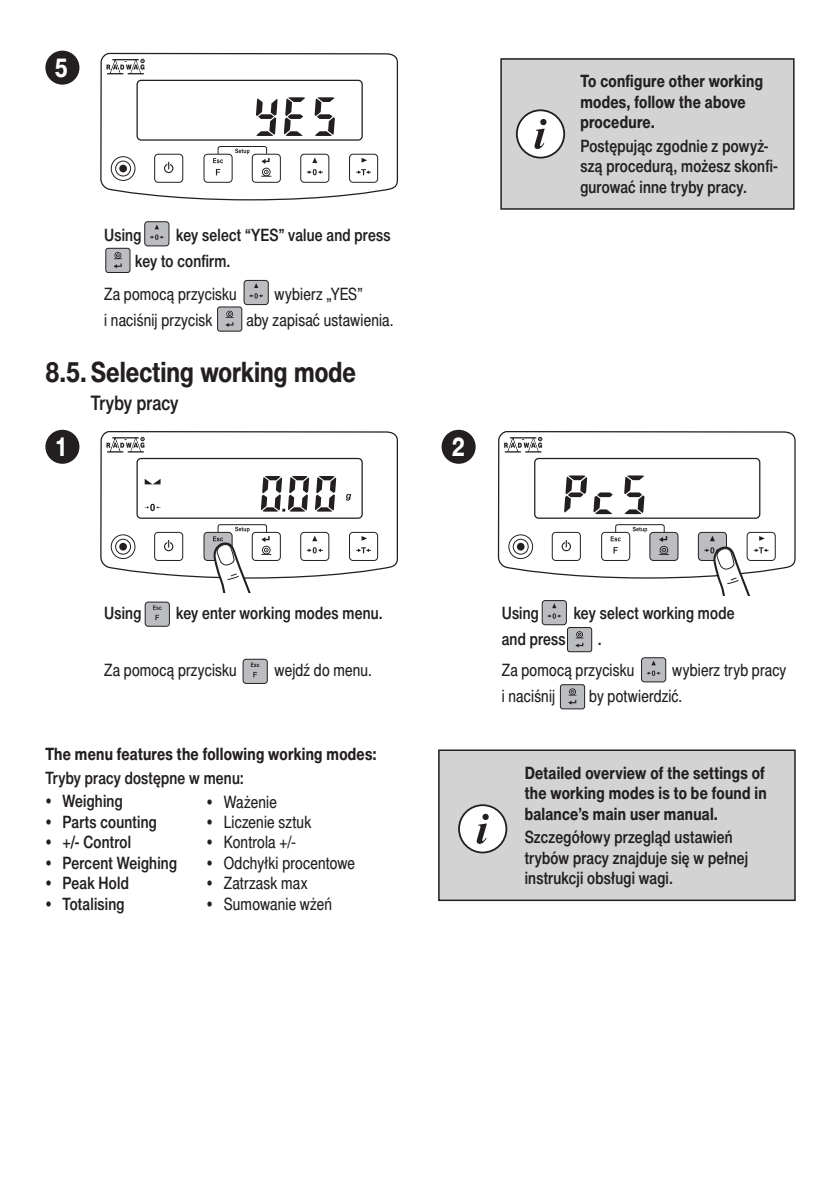
<style>
.page{position:relative;width:840px;height:1191px;background:#fff}
.page>*{position:absolute;margin:0;border:0;box-sizing:border-box;transform-origin:0 0}
.t1{font:700 28px "Switzer Cnd EFN";color:#231f20}
.t2{font:700 26px "Switzer Cnd EFN";color:#fff}
.t3{font:20px "Switzer Cnd EFN Medium";letter-spacing:.005em;color:#231f20}
.t4{font:17px/20.4px "Switzer Cnd EFN Medium";letter-spacing:.01em;color:#231f20}
.t5{font:17px "Switzer Cnd EFN";letter-spacing:.01em;color:#231f20}
.t6{font:700 17px/20.4px "Switzer Cnd EFN";letter-spacing:.015em;color:#231f20}
</style>
<div class="page">
<div style="left:45px;top:51px;width:34px;height:34px;background:#231f20;border-radius:50%"></div>
<svg style="left:100px;top:52px;width:298px;height:149px"></svg>
<div style="left:111px;top:156px;width:24px;height:25px;border:1px solid #231f20;border-radius:50%"></div>
<div style="left:115px;top:161px;width:16px;height:15px;border:1px solid #231f20;border-radius:50%"></div>
<div style="left:119px;top:165px;width:8px;height:7px;background:#231f20;border-radius:50%"></div>
<svg style="left:106px;top:59px;width:38px;height:15px"></svg>
<div style="left:45px;top:430px;width:34px;height:34px;background:#231f20;border-radius:50%"></div>
<svg style="left:100px;top:431px;width:298px;height:148px"></svg>
<div style="left:111px;top:534px;width:24px;height:25px;border:1px solid #231f20;border-radius:50%"></div>
<div style="left:115px;top:539px;width:16px;height:15px;border:1px solid #231f20;border-radius:50%"></div>
<div style="left:119px;top:543px;width:8px;height:7px;background:#231f20;border-radius:50%"></div>
<div style="left:136px;top:458px;width:226px;height:61px;border:1px solid #231f20;border-radius:4px"></div>
<svg style="left:345px;top:494px;width:6px;height:6px"></svg>
<svg style="left:145px;top:479px;width:15px;height:5px"></svg>
<svg style="left:145px;top:504px;width:15px;height:7px"></svg>
<svg style="left:315px;top:476px;width:21px;height:35px"></svg>
<svg style="left:261px;top:476px;width:48px;height:35px"></svg>
<svg style="left:211px;top:524px;width:60px;height:68px"></svg>
<div style="left:441px;top:430px;width:34px;height:34px;background:#231f20;border-radius:50%"></div>
<svg style="left:497px;top:431px;width:298px;height:148px"></svg>
<div style="left:508px;top:534px;width:24px;height:25px;border:1px solid #231f20;border-radius:50%"></div>
<div style="left:512px;top:539px;width:16px;height:15px;border:1px solid #231f20;border-radius:50%"></div>
<div style="left:516px;top:543px;width:8px;height:7px;background:#231f20;border-radius:50%"></div>
<svg style="left:704px;top:535px;width:64px;height:60px"></svg>
<svg style="left:504px;top:437px;width:37px;height:15px"></svg>
<div style="left:438px;top:750px;width:356px;height:150px;background:#d2d3d2"></div>
<div style="left:438px;top:749px;width:357px;height:152px;border:2px solid #231f20"></div>
<div style="left:459px;top:805px;width:47px;height:47px;background:#fff;border-radius:50%"></div>
<div style="left:458px;top:804px;width:49px;height:49px;border:2px solid #231f20;border-radius:50%"></div>
<svg style="left:476px;top:814px;width:12px;height:30px"></svg>
<div style="left:244px;top:280px;width:24px;height:24px;background:#bcbdc0;border-radius:3px"></div>
<div style="left:243px;top:280px;width:25px;height:25px;border:1px solid #231f20;border-radius:3px"></div>
<svg style="left:249px;top:283px;width:14px;height:15px"></svg>
<div style="left:217px;top:307px;width:25px;height:24px;background:#bcbdc0;border-radius:2px"></div>
<div style="left:217px;top:306px;width:25px;height:25px;border:1px solid #231f20;border-radius:2px"></div>
<svg style="left:225px;top:311px;width:8px;height:16px"></svg>
<div style="left:243px;top:659px;width:24px;height:24px;background:#bcbdc0;border-radius:3px"></div>
<div style="left:242px;top:659px;width:25px;height:25px;border:1px solid #231f20;border-radius:3px"></div>
<svg style="left:251px;top:662px;width:8px;height:15px"></svg>
<div style="left:560px;top:684px;width:24px;height:25px;background:#bcbdc0;border-radius:2px"></div>
<div style="left:559px;top:684px;width:25px;height:25px;border:1px solid #231f20;border-radius:2px"></div>
<svg style="left:568px;top:688px;width:8px;height:16px"></svg>
<div style="left:641px;top:657px;width:24px;height:25px;background:#bcbdc0;border-radius:3px"></div>
<div style="left:640px;top:657px;width:25px;height:25px;border:1px solid #231f20;border-radius:3px"></div>
<svg style="left:646px;top:660px;width:14px;height:16px"></svg>
<div style="left:145px;top:222px;width:24px;height:24px;background:#bcbdc0;border-radius:3px"></div>
<div style="left:144px;top:221px;width:25px;height:25px;border:1px solid #231f20;border-radius:3px"></div>
<svg style="left:150px;top:224px;width:14px;height:16px"></svg>
<div style="left:106px;top:248px;width:24px;height:24px;background:#bcbdc0;border-radius:2px"></div>
<div style="left:105px;top:248px;width:25px;height:25px;border:1px solid #231f20;border-radius:2px"></div>
<svg style="left:113px;top:252px;width:9px;height:16px"></svg>
<div style="left:501px;top:59px;width:292px;height:150px;background:#d2d3d2"></div>
<div style="left:500px;top:58px;width:294px;height:152px;border:2px solid #231f20"></div>
<div style="left:516px;top:110px;width:48px;height:48px;background:#fff;border-radius:50%"></div>
<div style="left:515px;top:109px;width:49px;height:49px;border:2px solid #231f20;border-radius:50%"></div>
<svg style="left:534px;top:119px;width:12px;height:30px"></svg>
<div style="left:145px;top:602px;width:24px;height:24px;background:#bcbdc0;border-radius:3px"></div>
<div style="left:145px;top:601px;width:25px;height:25px;border:1px solid #231f20;border-radius:3px"></div>
<svg style="left:153px;top:605px;width:8px;height:15px"></svg>
<div style="left:567px;top:627px;width:24px;height:24px;background:#bcbdc0;border-radius:2px"></div>
<div style="left:567px;top:627px;width:24px;height:25px;border:1px solid #231f20;border-radius:2px"></div>
<svg style="left:575px;top:631px;width:8px;height:16px"></svg>
<div style="left:542px;top:600px;width:24px;height:25px;background:#bcbdc0;border-radius:3px"></div>
<div style="left:541px;top:600px;width:25px;height:25px;border:1px solid #231f20;border-radius:3px"></div>
<svg style="left:547px;top:603px;width:14px;height:15px"></svg>
<h2 class="t2" style="left:55px;top:53px;width:15px">5</h2>
<p class="t4" style="left:135px;top:222px;width:257px;line-height:26px;text-indent:41px">key select “YES” value and press key to confirm.</p>
<p class="t4" style="left:104px;top:224px;width:39px">Using</p>
<p class="t5" style="left:104px;top:284px;width:134px">Za pomocą przycisku</p>
<p class="t5" style="left:274px;top:284px;width:89px">wybierz „YES”</p>
<p class="t5" style="left:104px;top:310px;width:110px">i naciśnij przycisk</p>
<p class="t5" style="left:239px;top:310px;width:156px">, aby zapisać ustawienia.</p>
<h1 class="t1" style="left:45px;top:356px;width:312px">8.5.Selecting working mode</h1>
<p class="t3" style="left:91px;top:391px;width:89px">Tryby pracy</p>
<h2 class="t2" style="left:55px;top:432px;width:15px">1</h2>
<h2 class="t2" style="left:451px;top:432px;width:15px">2</h2>
<p class="t6" style="left:580px;top:71px;width:184px">To configure other working modes, follow the above procedure.</p>
<p class="t4" style="left:580px;top:135px;width:199px">Postępując zgodnie z powyż&shy;szą procedurą, możesz skonfi&shy;gurować inne tryby pracy.</p>
<p class="t4" style="left:104px;top:602px;width:39px">Using</p>
<p class="t4" style="left:176px;top:602px;width:208px">key enter working modes menu.</p>
<p class="t4" style="left:501px;top:602px;width:39px">Using</p>
<p class="t4" style="left:573px;top:602px;width:162px">key select working mode</p>
<p class="t4" style="left:501px;top:628px;width:65px">and press</p>
<p class="t4" style="left:597px;top:628px;width:5px">.</p>
<p class="t5" style="left:104px;top:660px;width:134px">Za pomocą przycisku</p>
<p class="t5" style="left:274px;top:660px;width:99px">wejdź do menu.</p>
<p class="t5" style="left:501px;top:660px;width:134px">Za pomocą przycisku</p>
<p class="t5" style="left:671px;top:660px;width:115px">wybierz tryb pracy</p>
<p class="t5" style="left:501px;top:686px;width:55px">i naciśnij</p>
<p class="t5" style="left:589px;top:686px;width:95px">by potwierdzić.</p>
<p class="t6" style="left:45px;top:744px;width:332px">The menu features the following working modes:</p>
<p class="t4" style="left:45px;top:767px;width:200px">Tryby pracy dostępne w menu:</p>
<p class="t4" style="left:45px;top:791px;width:79px">• Weighing</p>
<p class="t4" style="left:45px;top:811px;width:113px">• Parts counting</p>
<p class="t4" style="left:45px;top:832px;width:87px">• +/- Control</p>
<p class="t4" style="left:45px;top:852px;width:133px">• Percent Weighing</p>
<p class="t4" style="left:45px;top:872px;width:85px">• Peak Hold</p>
<p class="t4" style="left:45px;top:893px;width:81px">• Totalising</p>
<p class="t5" style="left:207px;top:791px;width:71px">• Ważenie</p>
<p class="t5" style="left:207px;top:812px;width:106px">• Liczenie sztuk</p>
<p class="t5" style="left:207px;top:832px;width:91px">• Kontrola +/-</p>
<p class="t5" style="left:207px;top:852px;width:149px">• Odchyłki procentowe</p>
<p class="t5" style="left:207px;top:873px;width:102px">• Zatrzask max</p>
<p class="t5" style="left:207px;top:893px;width:127px">• Sumowanie wżeń</p>
<p class="t6" style="left:524px;top:762px;width:243px;text-align:justify">Detailed overview of the settings of the working modes is to be found in balance’s main user manual.</p>
<p class="t4" style="left:524px;top:826px;width:225px">Szczegółowy przegląd ustawień trybów pracy znajduje się w pełnej instrukcji obsługi wagi.</p>
</div>
